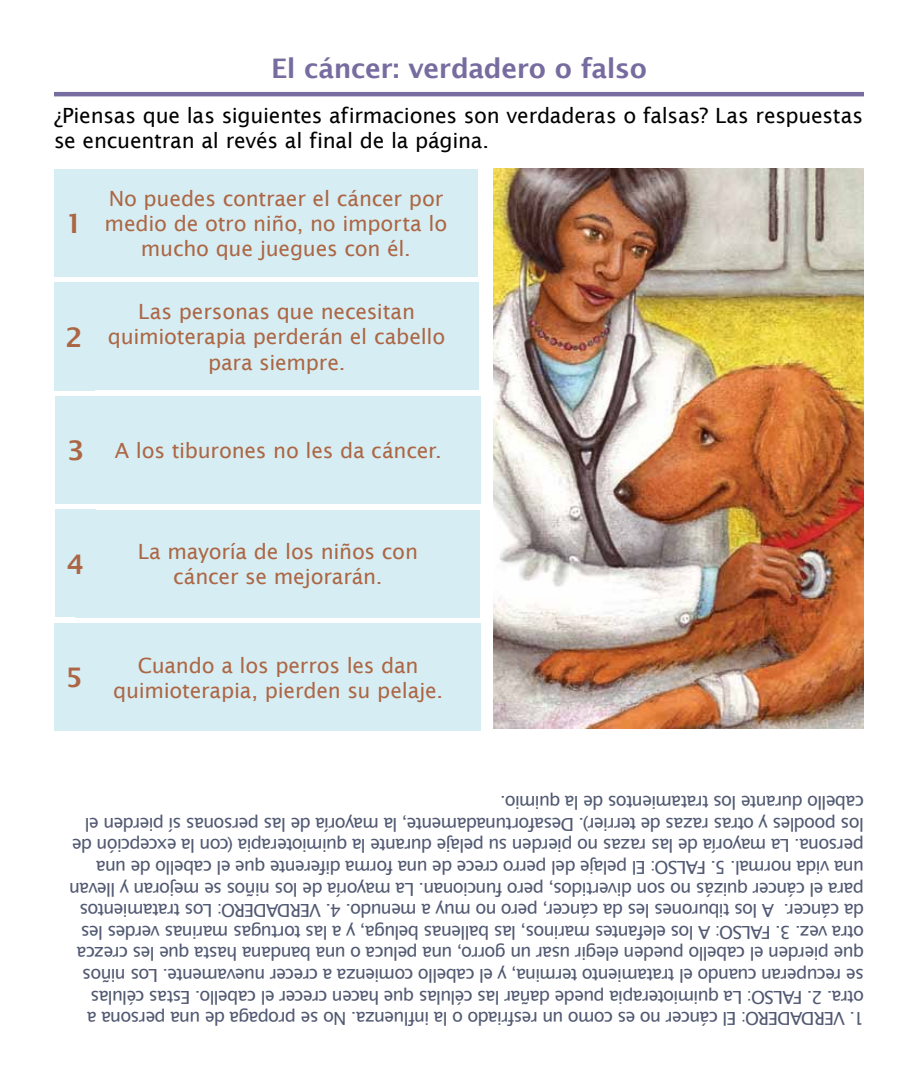
<style>
.page{position:relative;width:918px;height:1080px;background:#fff}
.page>*{position:absolute;margin:0;border:0;box-sizing:border-box;transform-origin:0 0}
.t1{font:600 27px "Lucida Sans";letter-spacing:-.015em;color:#776c9f}
.t2{font:600 27px "Lucida Sans";color:#9e4b24}
.t3{font:21px/25.2px "Lucida Sans";letter-spacing:-.01em;color:#9e4b24;text-align:center}
.t4{font:21px/25.2px "Lucida Sans";letter-spacing:-.01em;color:#000}
.t5{font:18px/21.6px "Lucida Sans";letter-spacing:-.05em;color:#515972}
.s1{font-weight:600;font-size:27px}
</style>
<div class="page">
<img style="left:494px;top:169px;width:370px;height:560px">
<hr style="left:54px;top:92px;width:810px;height:4px;background:#776c9f">
<div style="left:74px;top:169px;width:404px;height:107px;background:#d6eef3"></div>
<div style="left:54px;top:169px;width:40px;height:108px;background:#d6eef3"></div>
<div style="left:75px;top:283px;width:404px;height:107px;background:#d6eef3"></div>
<div style="left:54px;top:282px;width:40px;height:108px;background:#d6eef3"></div>
<div style="left:76px;top:396px;width:404px;height:108px;background:#d6eef3"></div>
<div style="left:56px;top:396px;width:40px;height:107px;background:#d6eef3"></div>
<div style="left:76px;top:510px;width:404px;height:107px;background:#d6eef3"></div>
<div style="left:55px;top:510px;width:41px;height:107px;background:#d6eef3"></div>
<div style="left:76px;top:623px;width:404px;height:108px;background:#d6eef3"></div>
<div style="left:54px;top:623px;width:40px;height:107px;background:#d6eef3"></div>
<h1 class="t1" style="left:271px;top:53px;width:377px">El cáncer: verdadero o falso</h1>
<p class="t4" style="left:54px;top:103px;width:811px">¿Piensas que las siguientes afirmaciones son verdaderas o falsas? Las respuestas se encuentran al revés al final de la página.</p>
<p class="t3" style="left:105px;top:186px;width:344px">No puedes contraer el cáncer por medio de otro niño, no importa lo mucho que juegues con él.</p>
<h1 class="t2" style="left:66px;top:208px;width:19px">1</h1>
<h1 class="t2" style="left:66px;top:322px;width:19px">2</h1>
<p class="t3" style="left:108px;top:299px;width:339px">Las personas que necesitan quimioterapia perderán el cabello para siempre.</p>
<p class="t3" style="left:67px;top:438px;width:376px"><span class="s1">3</span> A los tiburones no les da cáncer.</p>
<h1 class="t2" style="left:67px;top:549px;width:19px">4</h1>
<h1 class="t2" style="left:66px;top:662px;width:19px">5</h1>
<p class="t3" style="left:138px;top:539px;width:282px">La mayoría de los niños con cáncer se mejorarán.</p>
<p class="t3" style="left:113px;top:652px;width:331px">Cuando a los perros les dan quimioterapia, pierden su pelaje.</p>
<p class="t5" style="left:864px;top:1029px;width:797px;rotate:-180deg">1. VERDADERO: El cáncer no es como un resfriado o la influenza. No se propaga de una persona a otra. 2. FALSO: La quimioterapia puede dañar las células que hacen crecer el cabello. Estas células se recuperan cuando el tratamiento termina, y el cabello comienza a crecer nuevamente. Los niños que pierden el cabello pueden elegir usar un gorro, una peluca o una bandana hasta que les crezca otra vez. 3. FALSO: A los elefantes marinos, las ballenas beluga, y a las tortugas marinas verdes les da cáncer. A los tiburones les da cáncer, pero no muy a menudo. 4. VERDADERO: Los tratamientos para el cáncer quizás no son divertidos, pero funcionan. La mayoría de los niños se mejoran y llevan una vida normal. 5. FALSO: El pelaje del perro crece de una forma diferente que el cabello de una persona. La mayoría de las razas no pierden su pelaje durante la quimioterapia (con la excepción de los poodles y otras razas de terrier). Desafortunadamente, la mayoría de las personas sí pierden el cabello durante los tratamientos de la quimio.</p>
</div>
